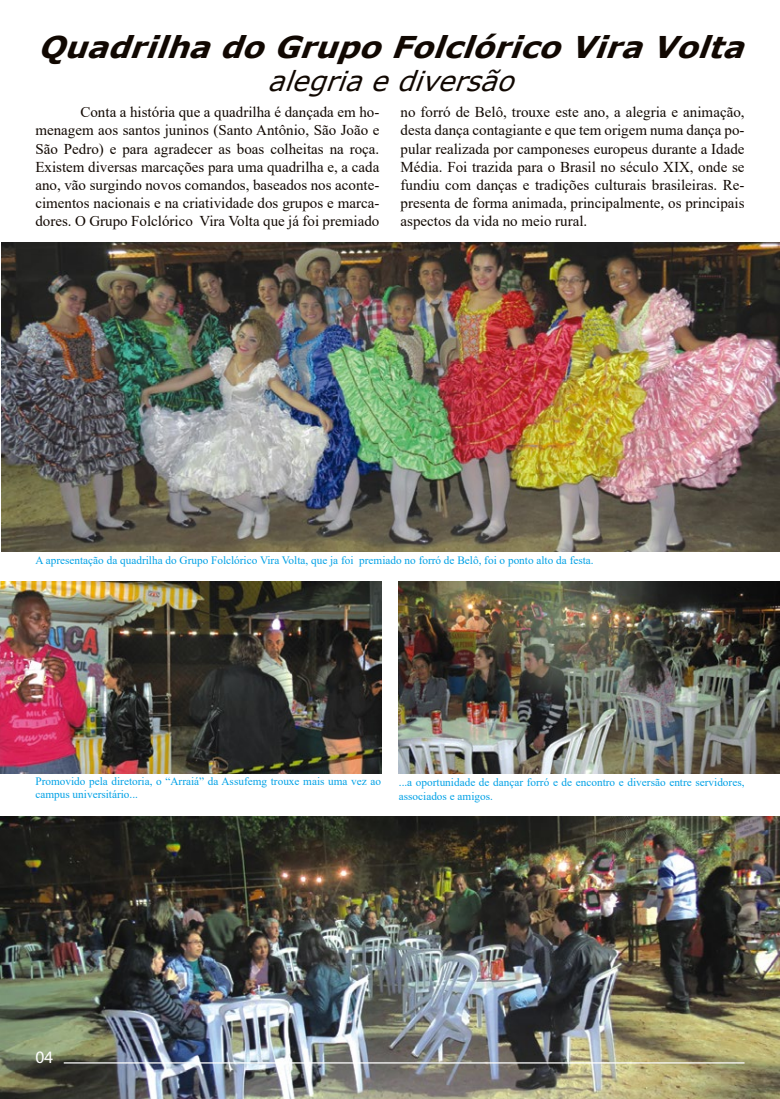
<style>
.page{position:relative;width:780px;height:1099px;background:#fff}
.page>*{position:absolute;margin:0;border:0;box-sizing:border-box;transform-origin:0 0}
.t1{font:italic 700 30px "Verdana";color:#110802;scale:1.04 1}
.t2{font:italic 27.5px "Verdana";color:#110802}
.t3{font:17.5px "Myriad Pro";color:#fff}
.t4{font:15px/18px "Times New Roman";color:#110802;text-align:justify}
.t5{font:11.25px/13.5px "Times New Roman";color:#00a1e6}
</style>
<div class="page">
<img style="left:0;top:816px;width:780px;height:282px">
<hr style="left:64px;top:1062px;width:680px;height:1px;background:#fff">
<img style="left:399px;top:581px;width:380px;height:192px">
<img style="left:1px;top:242px;width:779px;height:309px">
<img style="left:0;top:581px;width:381px;height:192px">
<h1 class="t1" style="left:37px;top:26px;width:694px">QuadrilhadoGrupoFolclóricoViraVolta</h1>
<h2 class="t2" style="left:267px;top:62px;width:261px">alegriaediversão</h2>
<p class="t4" style="left:35px;top:103px;width:345px;text-indent:45px">Conta a história que a quadrilha é dançada em ho&shy;menagem aos santos juninos (Santo Antônio, São João e São Pedro) e para agradecer as boas colheitas na roça.<br>Existem diversas marcações para uma quadrilha e, a cada ano, vão surgindo novos comandos, baseados nos aconte&shy;cimentos nacionais e na criatividade dos grupos e marca&shy;dores. O Grupo Folclórico Vira Volta que já foi premiado</p>
<p class="t4" style="left:400px;top:103px;width:345px">no forró de Belô, trouxe este ano, a alegria e animação, desta dança contagiante e que tem origem numa dança po&shy;pular realizada por camponeses europeus durante a Idade Média. Foi trazida para o Brasil no século XIX, onde se fundiu com danças e tradições culturais brasileiras. Re&shy;presenta de forma animada, principalmente, os principais aspectos da vida no meio rural.</p>
<p class="t5" style="left:35px;top:553px;width:559px">A apresentação da quadrilha do Grupo Folclórico Vira Volta, que ja foi premiado no forró de Belô, foi o ponto alto da festa.</p>
<p class="t5" style="left:35px;top:773px;width:347px">Promovido pela diretoria, o “Arraiá” da Assufemg trouxe mais uma vez ao campus universitário...</p>
<p class="t5" style="left:399px;top:775px;width:347px">...a oportunidade de dançar forró e de encontro e diversão entre servidores, associados e amigos.</p>
<p class="t3" style="left:35px;top:1046px;width:19px">04</p>
</div>
